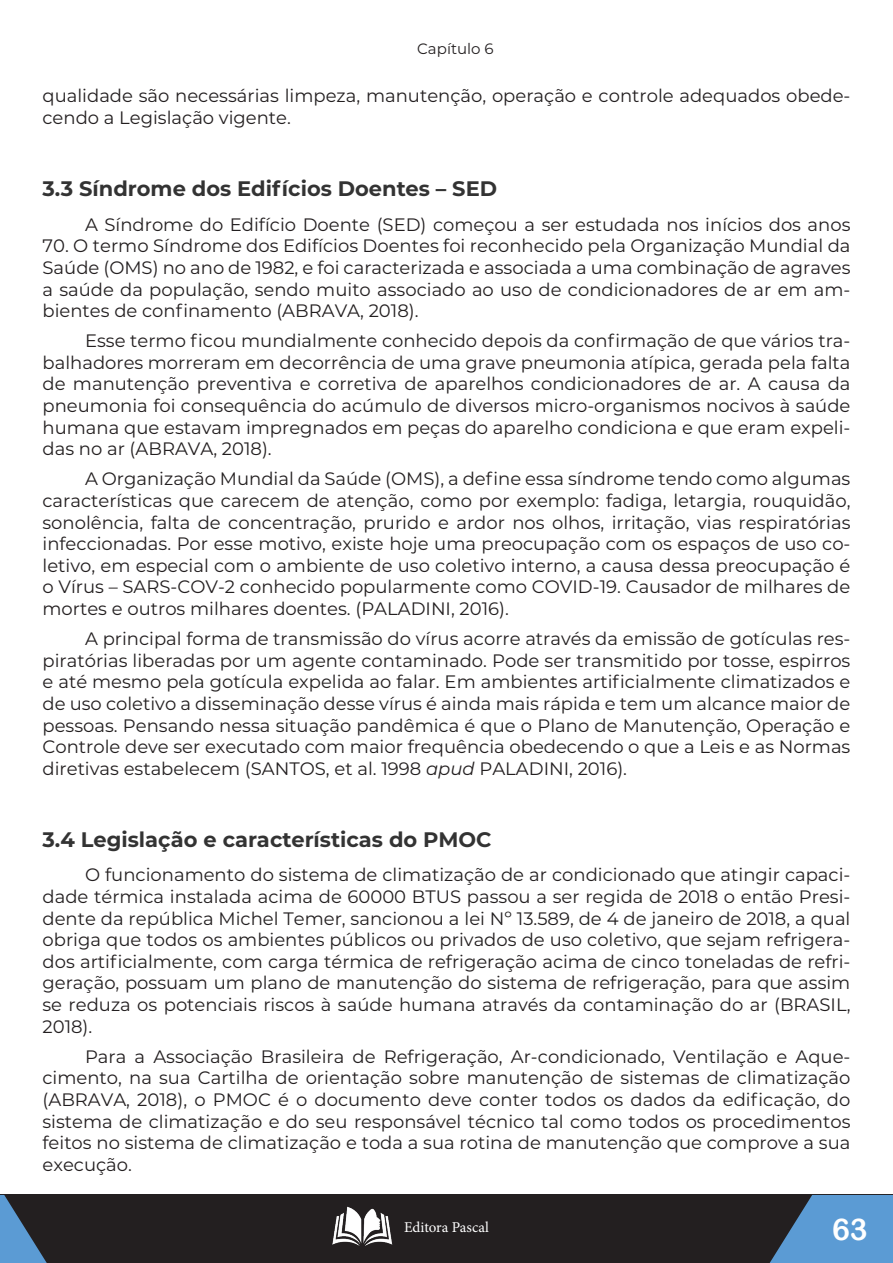
<style>
.page{position:relative;width:893px;height:1263px;background:#fff}
.page>*{position:absolute;margin:0;border:0;box-sizing:border-box;transform-origin:0 0}
.t1{font:30px "Arial Rounded MT Bold";color:#fff}
.t2{font:700 21px "Montserrat";color:#333}
.t3{font:18px/21.6px "Montserrat";color:#231f20;text-align:justify}
.t4{font:15px "Minion Pro";color:#fff}
.t5{font:15px "Montserrat";color:#231f20}
.s1{font-style:italic}
</style>
<div class="page">
<div style="left:0;top:1195px;width:893px;height:68px;background:#231f20"></div>
<svg style="left:770px;top:1195px;width:123px;height:68px"></svg>
<img style="left:332px;top:1206px;width:61px;height:40px">
<svg style="left:0;top:1195px;width:47px;height:68px"></svg>
<p class="t5" style="left:417px;top:38px;width:78px">Capítulo 6</p>
<p class="t3" style="left:43px;top:85px;width:809px">qualidade são necessárias limpeza, manutenção, operação e controle adequados obede&shy;cendo a Legislação vigente.</p>
<p class="t2" style="left:43px;top:174px;width:456px">3.3 Síndrome dos Edifícios Doentes – SED</p>
<p class="t3" style="left:85px;top:213px;width:767px">A Síndrome do Edifício Doente (SED) começou a ser estudada nos inícios dos anos</p>
<p class="t3" style="left:43px;top:235px;width:809px">70. O termo Síndrome dos Edifícios Doentes foi reconhecido pela Organização Mundial da Saúde (OMS) no ano de 1982, e foi caracterizada e associada a uma combinação de agraves a saúde da população, sendo muito associado ao uso de condicionadores de ar em am&shy;bientes de confinamento (ABRAVA, 2018).</p>
<p class="t3" style="left:43px;top:329px;width:809px;text-indent:43px">Esse termo ficou mundialmente conhecido depois da confirmação de que vários tra&shy;balhadores morreram em decorrência de uma grave pneumonia atípica, gerada pela falta de manutenção preventiva e corretiva de aparelhos condicionadores de ar. A causa da pneumonia foi consequência do acúmulo de diversos micro-organismos nocivos à saúde humana que estavam impregnados em peças do aparelho condiciona e que eram expeli&shy;das no ar (ABRAVA, 2018).</p>
<p class="t3" style="left:43px;top:468px;width:809px;text-indent:43px">A Organização Mundial da Saúde (OMS), a define essa síndrome tendo como algumas características que carecem de atenção, como por exemplo: fadiga, letargia, rouquidão, sonolência, falta de concentração, prurido e ardor nos olhos, irritação, vias respiratórias infeccionadas. Por esse motivo, existe hoje uma preocupação com os espaços de uso co&shy;letivo, em especial com o ambiente de uso coletivo interno, a causa dessa preocupação é o Vírus – SARS-COV-2 conhecido popularmente como COVID-19. Causador de milhares de mortes e outros milhares doentes. (PALADINI, 2016).</p>
<p class="t3" style="left:43px;top:627px;width:809px;text-indent:43px">A principal forma de transmissão do vírus acorre através da emissão de gotículas res&shy;piratórias liberadas por um agente contaminado. Pode ser transmitido por tosse, espirros e até mesmo pela gotícula expelida ao falar. Em ambientes artificialmente climatizados e de uso coletivo a disseminação desse vírus é ainda mais rápida e tem um alcance maior de pessoas. Pensando nessa situação pandêmica é que o Plano de Manutenção, Operação e Controle deve ser executado com maior frequência obedecendo o que a Leis e as Normas diretivas estabelecem (SANTOS, et al. 1998 <span class="s1">apud</span> PALADINI, 2016).</p>
<p class="t2" style="left:43px;top:824px;width:451px">3.4 Legislação e características do PMOC</p>
<p class="t3" style="left:43px;top:863px;width:809px;text-indent:43px">O funcionamento do sistema de climatização de ar condicionado que atingir capaci&shy;dade térmica instalada acima de 60000 BTUS passou a ser regida de 2018 o então Presi&shy;dente da república Michel Temer, sancionou a lei Nº 13.589, de 4 de janeiro de 2018, a qual obriga que todos os ambientes públicos ou privados de uso coletivo, que sejam refrigera&shy;dos artificialmente, com carga térmica de refrigeração acima de cinco toneladas de refri&shy;geração, possuam um plano de manutenção do sistema de refrigeração, para que assim se reduza os potenciais riscos à saúde humana através da contaminação do ar (BRASIL, 2018).</p>
<p class="t3" style="left:43px;top:1045px;width:809px;text-indent:43px">Para a Associação Brasileira de Refrigeração, Ar-condicionado, Ventilação e Aque&shy;cimento, na sua Cartilha de orientação sobre manutenção de sistemas de climatização (ABRAVA, 2018), o PMOC é o documento deve conter todos os dados da edificação, do sistema de climatização e do seu responsável técnico tal como todos os procedimentos feitos no sistema de climatização e toda a sua rotina de manutenção que comprove a sua execução.</p>
<p class="t4" style="left:404px;top:1217px;width:86px">Editora Pascal</p>
<h1 class="t1" style="left:832px;top:1211px;width:37px">63</h1>
</div>
